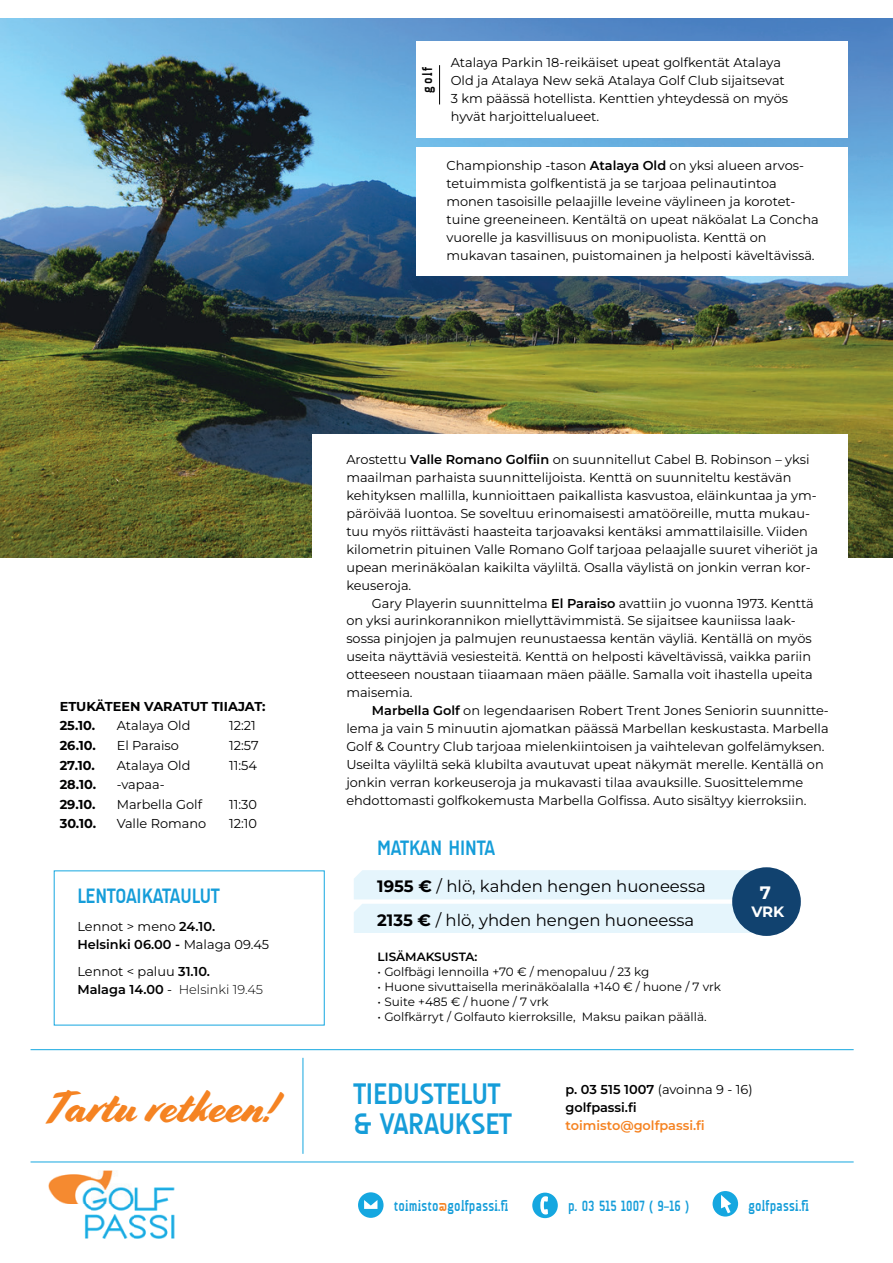
<style>
.page{position:relative;width:893px;height:1263px;background:#fff}
.page>*{position:absolute;margin:0;border:0;box-sizing:border-box;transform-origin:0 0}
.t1{font:45px "Cortado Script Web";color:#f58322}
.t2{font:700 30px/29.8px "A Udimat";color:#159dd9}
.t3{font:700 21px "A Udimat";color:#159dd9}
.t4{font:700 18px "Montserrat";color:#fff}
.t5{font:16.5px/33.6px "Montserrat";color:#000001}
.t6{font:700 15px "A Udimat";letter-spacing:.02em;color:#159dd9;scale:.89 1}
.t7{font:700 15px "Montserrat";color:#fff}
.t8{font:700 13.5px "A Udimat";color:#000001}
.t9{font:12.9px/18px "Montserrat";color:#000001}
.t10{font:600 12.9px/18px "Montserrat";color:#000001}
.t11{font:700 12.9px/19.5px "Montserrat";color:#000001}
.t12{font:600 12.9px "Montserrat";color:#f58322}
.t13{font:12px "Montserrat";color:#000001}
.t14{font:600 12px "Montserrat";color:#000001}
.s1{font-weight:600}
.s2{font-weight:400}
.s3{font-weight:300}
.s4{font-weight:700}
.s5{color:#f58322}
</style>
<div class="page">
<img style="left:0;top:18px;width:893px;height:540px">
<svg style="left:354px;top:870px;width:397px;height:63px;background:#e6f5fc"></svg>
<div style="left:732px;top:867px;width:69px;height:69px;background:#11426f;border-radius:50%"></div>
<div style="left:416px;top:41px;width:431px;height:97px;background:#fff"></div>
<div style="left:416px;top:147px;width:431px;height:128px;background:#fff"></div>
<hr style="left:439px;top:65px;width:1px;height:39px;background:#000001">
<hr style="left:31px;top:1162px;width:823px;height:1px;background:#15a7e0">
<hr style="left:31px;top:1049px;width:823px;height:1px;background:#15a7e0">
<hr style="left:303px;top:1058px;width:1px;height:96px;background:#15a7e0">
<svg style="left:358px;top:1192px;width:26px;height:26px"></svg>
<svg style="left:532px;top:1192px;width:26px;height:26px"></svg>
<svg style="left:713px;top:1191px;width:25px;height:25px"></svg>
<img style="left:49px;top:1170px;width:126px;height:68px">
<div style="left:312px;top:434px;width:535px;height:294px;background:#fff"></div>
<p class="t11" style="left:60px;top:696px;width:207px">ETUKÄTEEN VARATUT TIIAJAT:<br>25.10.</p>
<p class="t9" style="left:117px;top:716px;width:75px">Atalaya Old</p>
<p class="t9" style="left:229px;top:716px;width:28px">12:21</p>
<p class="t11" style="left:60px;top:735px;width:38px">26.10.</p>
<p class="t9" style="left:117px;top:736px;width:64px">El Paraiso</p>
<p class="t9" style="left:229px;top:736px;width:31px">12:57</p>
<p class="t11" style="left:60px;top:755px;width:37px">27.10.</p>
<p class="t9" style="left:117px;top:755px;width:75px">Atalaya Old</p>
<p class="t9" style="left:229px;top:755px;width:29px">11:54</p>
<p class="t11" style="left:60px;top:774px;width:38px">28.10.</p>
<p class="t9" style="left:117px;top:775px;width:50px">-vapaa-</p>
<p class="t11" style="left:60px;top:794px;width:37px">29.10.</p>
<p class="t9" style="left:117px;top:794px;width:87px">Marbella Golf</p>
<p class="t9" style="left:229px;top:794px;width:29px">11:30</p>
<p class="t11" style="left:60px;top:813px;width:38px">30.10.</p>
<p class="t9" style="left:117px;top:814px;width:91px">Valle Romano</p>
<p class="t9" style="left:229px;top:814px;width:29px">12:10</p>
<h3 class="t3" style="left:77px;top:884px;width:144px">LENTOAIKATAULUT</h3>
<p class="t9" style="left:77px;top:917px;width:193px">Lennot &gt; meno <span class="s1">24.10.<br>Helsinki 06.00 -</span> Malaga 09.45</p>
<p class="t10" style="left:77px;top:962px;width:187px"><span class="s2">Lennot &lt; paluu</span> 31.10.<br>Malaga 14.00 <span class="s2">-</span> <span class="s3">Helsinki 19.45</span></p>
<p class="t8" style="left:420px;top:93px;width:27px;rotate:-90deg">golf</p>
<p class="t9" style="left:451px;top:53px;width:339px">Atalaya Parkin 18-reikäiset upeat golfkentät Atalaya Old ja Atalaya New sekä Atalaya Golf Club sijaitsevat 3 km päässä hotellista. Kenttien yhteydessä on myös hyvät harjoittelualueet.</p>
<p class="t9" style="left:446px;top:156px;width:374px">Championship -tason <span class="s1">Atalaya Old</span> on yksi alueen arvos&shy;tetuimmista golfkentistä ja se tarjoaa pelinautintoa monen tasoisille pelaajille leveine väylineen ja korotet&shy;tuine greeneineen. Kentältä on upeat näköalat La Concha vuorelle ja kasvillisuus on monipuolista. Kenttä on mukavan tasainen, puistomainen ja helposti käveltävissä.</p>
<p class="t9" style="left:346px;top:450px;width:473px">Arostettu <span class="s1">Valle Romano Golfiin</span> on suunnitellut Cabel B. Robinson – yksi maailman parhaista suunnittelijoista. Kenttä on suunniteltu kestävän kehityksen mallilla, kunnioittaen paikallista kasvustoa, eläinkuntaa ja ym&shy;päröivää luontoa. Se soveltuu erinomaisesti amatööreille, mutta mukau&shy;tuu myös riittävästi haasteita tarjoavaksi kentäksi ammattilaisille. Viiden kilometrin pituinen Valle Romano Golf tarjoaa pelaajalle suuret viheriöt ja upean merinäköalan kaikilta väyliltä. Osalla väylistä on jonkin verran kor&shy;keuseroja.</p>
<p class="t9" style="left:346px;top:594px;width:469px;text-indent:26px">Gary Playerin suunnittelma <span class="s1">El Paraiso</span> avattiin jo vuonna 1973. Kenttä on yksi aurinkorannikon miellyttävimmistä. Se sijaitsee kauniissa laak&shy;sossa pinjojen ja palmujen reunustaessa kentän väyliä. Kentällä on myös useita näyttäviä vesiesteitä. Kenttä on helposti käveltävissä, vaikka pariin otteeseen noustaan tiiaamaan mäen päälle. Samalla voit ihastella upeita maisemia.</p>
<p class="t9" style="left:346px;top:701px;width:484px;text-indent:26px"><span class="s1">Marbella Golf</span> on legendaarisen Robert Trent Jones Seniorin suunnitte&shy;lema ja vain 5 minuutin ajomatkan päässä Marbellan keskustasta. Marbella Golf &amp; Country Club tarjoaa mielenkiintoisen ja vaihtelevan golfelämyksen.<br>Useilta väyliltä sekä klubilta avautuvat upeat näkymät merelle. Kentällä on jonkin verran korkeuseroja ja mukavasti tilaa avauksille. Suosittelemme ehdottomasti golfkokemusta Marbella Golfissa. Auto sisältyy kierroksiin.</p>
<h3 class="t3" style="left:377px;top:835px;width:119px">MATKAN HINTA</h3>
<p class="t5" style="left:377px;top:869px;width:330px"><span class="s4">1955 €</span> / hlö, kahden hengen huoneessa<br><span class="s4">2135 €</span> / hlö, yhden hengen huoneessa</p>
<h3 class="t4" style="left:760px;top:880px;width:13px">7</h3>
<p class="t7" style="left:751px;top:901px;width:35px">VRK</p>
<p class="t14" style="left:378px;top:949px;width:101px">LISÄMAKSUSTA:</p>
<p class="t13" style="left:378px;top:964px;width:273px">• Golfbägi lennoilla +70 € / menopaluu / 23 kg</p>
<p class="t13" style="left:378px;top:979px;width:345px">• Huone sivuttaisella merinäköalalla +140 € / huone / 7 vrk</p>
<p class="t13" style="left:378px;top:994px;width:172px">• Suite +485 € / huone / 7 vrk</p>
<p class="t13" style="left:378px;top:1009px;width:330px">• Golfkärryt / Golfauto kierroksille, Maksu paikan päällä.</p>
<h1 class="t1" style="left:43px;top:1081px;width:234px">Tartu retkeen!</h1>
<h2 class="t2" style="left:354px;top:1079px;width:159px">TIEDUSTELUT &amp; VARAUKSET</h2>
<p class="t10" style="left:566px;top:1080px;width:189px">p. 03 515 1007 <span class="s2">(avoinna 9 - 16) </span>golfpassi.fi</p>
<p class="t12" style="left:566px;top:1116px;width:141px">toimisto@golfpassi.fi</p>
<p class="t6" style="left:394px;top:1197px;width:130px">toimisto<span class="s5">@</span>golfpassi.fi</p>
<p class="t6" style="left:568px;top:1197px;width:137px">p. 03 515 1007 ( 9–16 )</p>
<p class="t6" style="left:748px;top:1197px;width:70px">golfpassi.fi</p>
</div>
